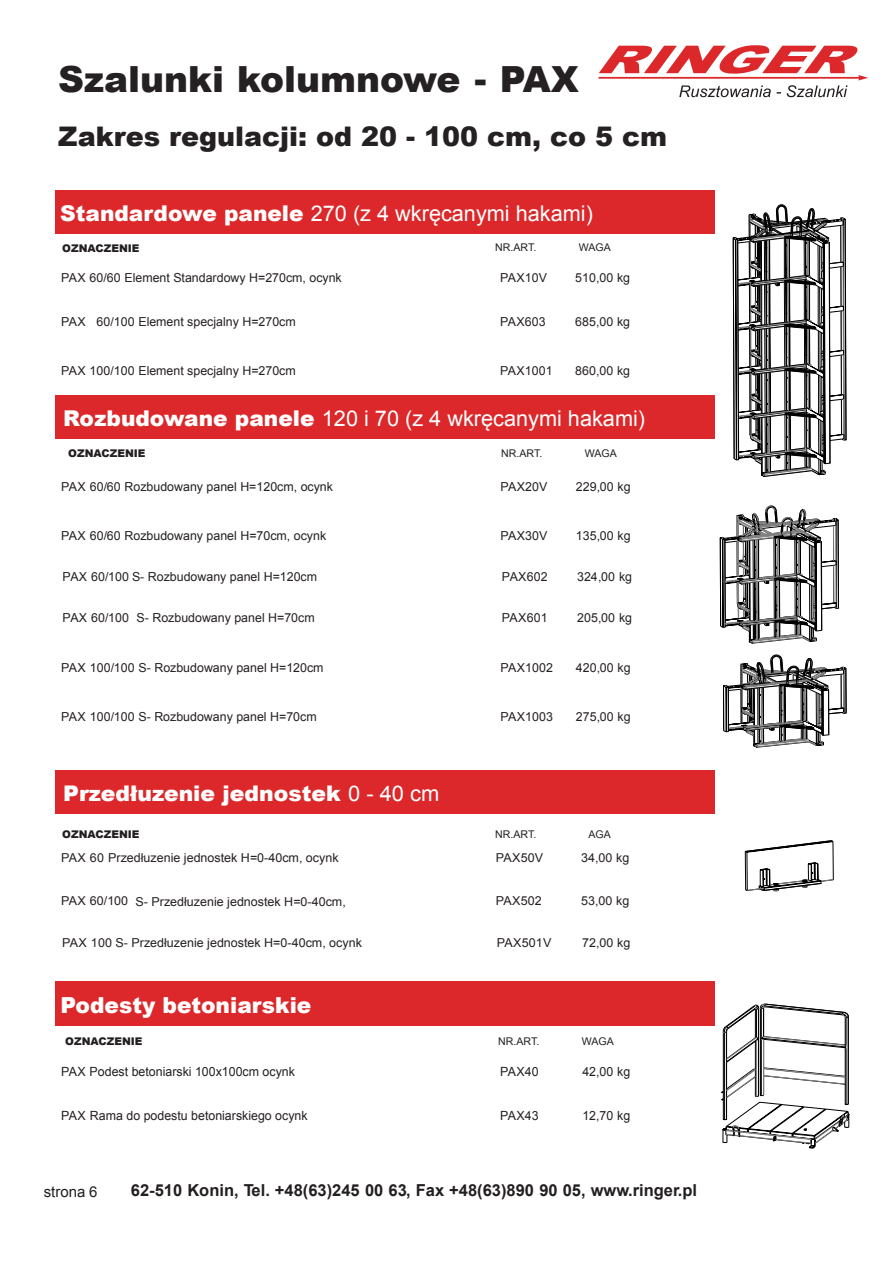
<style>
.page{position:relative;width:893px;height:1263px;background:#fff}
.page>*{position:absolute;margin:0;border:0;box-sizing:border-box;transform-origin:0 0}
.t1{font:900 36px "Arial";color:#252021}
.t2{font:900 27px "Arial";color:#252021}
.t3{font:900 22.2px "Arial";color:#fff}
.t4{font:21.75px "Arial";color:#fff}
.t5{font:900 21.6px "Arial";color:#fff}
.t6{font:700 16.5px "Arial";color:#231f20}
.t7{font:15px "Arial";color:#231f20}
.t8{font:12.6px "Arial";color:#252021}
.t9{font:12.45px "Arial";color:#252021}
.t10{font:12.3px "Arial";color:#252021}
.t11{font:10.65px "Arial";color:#231f20}
.t12{font:900 10.65px "Arial";color:#231f20}
.s1{font-weight:900}
.s2{font-weight:400}
</style>
<div class="page">
<div style="left:55px;top:190px;width:659px;height:44px;background:#dc282a"></div>
<div style="left:55px;top:396px;width:659px;height:43px;background:#dc282a"></div>
<div style="left:55px;top:770px;width:659px;height:44px;background:#dc282a"></div>
<div style="left:55px;top:981px;width:659px;height:45px;background:#dc282a"></div>
<svg style="left:733px;top:204px;width:113px;height:273px"></svg>
<svg style="left:720px;top:506px;width:119px;height:138px"></svg>
<svg style="left:723px;top:655px;width:124px;height:93px"></svg>
<svg style="left:721px;top:1004px;width:129px;height:144px"></svg>
<svg style="left:745px;top:840px;width:89px;height:51px"></svg>
<svg style="left:599px;top:45px;width:269px;height:52px"></svg>
<h1 class="t1" style="left:58px;top:53px;width:522px">Szalunki kolumnowe - PAX</h1>
<h2 class="t2" style="left:58px;top:116px;width:611px">Zakres regulacji: od 20 - 100 cm, co 5 cm</h2>
<h3 class="t4" style="left:60px;top:199px;width:534px"><span class="s1">Standardowe panele</span> 270 (z 4 wkręcanymi hakami)</h3>
<p class="t12" style="left:62px;top:240px;width:79px">OZNACZENIE</p>
<p class="t11" style="left:495px;top:241px;width:43px">NR.ART.</p>
<p class="t11" style="left:579px;top:241px;width:33px">WAGA</p>
<p class="t9" style="left:61px;top:270px;width:282px">PAX 60/60 Element Standardowy H=270cm, ocynk</p>
<p class="t9" style="left:500px;top:270px;width:49px">PAX10V</p>
<p class="t9" style="left:575px;top:270px;width:56px">510,00 kg</p>
<p class="t9" style="left:61px;top:314px;width:236px">PAX 60/100 Element specjalny H=270cm</p>
<p class="t9" style="left:500px;top:314px;width:47px">PAX603</p>
<p class="t9" style="left:575px;top:314px;width:56px">685,00 kg</p>
<p class="t9" style="left:61px;top:362px;width:236px">PAX 100/100 Element specjalny H=270cm</p>
<p class="t9" style="left:500px;top:362px;width:54px">PAX1001</p>
<p class="t9" style="left:575px;top:362px;width:56px">860,00 kg</p>
<h3 class="t4" style="left:63px;top:404px;width:583px"><span class="s1">Rozbudowane panele</span> 120 i 70 (z 4 wkręcanymi hakami)</h3>
<p class="t12" style="left:68px;top:446px;width:79px">OZNACZENIE</p>
<p class="t11" style="left:501px;top:446px;width:43px">NR.ART.</p>
<p class="t11" style="left:585px;top:446px;width:33px">WAGA</p>
<p class="t9" style="left:61px;top:478px;width:273px">PAX 60/60 Rozbudowany panel H=120cm, ocynk</p>
<p class="t9" style="left:500px;top:478px;width:49px">PAX20V</p>
<p class="t9" style="left:576px;top:478px;width:56px">229,00 kg</p>
<p class="t9" style="left:61px;top:527px;width:267px">PAX 60/60 Rozbudowany panel H=70cm, ocynk</p>
<p class="t9" style="left:500px;top:527px;width:49px">PAX30V</p>
<p class="t9" style="left:576px;top:527px;width:56px">135,00 kg</p>
<p class="t9" style="left:63px;top:568px;width:256px">PAX 60/100 S- Rozbudowany panel H=120cm</p>
<p class="t9" style="left:502px;top:568px;width:47px">PAX602</p>
<p class="t9" style="left:577px;top:568px;width:56px">324,00 kg</p>
<p class="t9" style="left:63px;top:610px;width:254px">PAX 60/100 S- Rozbudowany panel H=70cm</p>
<p class="t9" style="left:502px;top:610px;width:47px">PAX601</p>
<p class="t9" style="left:577px;top:610px;width:56px">205,00 kg</p>
<p class="t9" style="left:61px;top:659px;width:264px">PAX 100/100 S- Rozbudowany panel H=120cm</p>
<p class="t9" style="left:500px;top:659px;width:54px">PAX1002</p>
<p class="t9" style="left:576px;top:659px;width:56px">420,00 kg</p>
<p class="t9" style="left:61px;top:709px;width:257px">PAX 100/100 S- Rozbudowany panel H=70cm</p>
<p class="t9" style="left:500px;top:709px;width:54px">PAX1003</p>
<p class="t9" style="left:576px;top:709px;width:56px">275,00 kg</p>
<h3 class="t5" style="left:63px;top:777px;width:378px">Przedłuzenie jednostek <span class="s2">0 - 40 cm</span></h3>
<p class="t12" style="left:62px;top:827px;width:79px">OZNACZENIE</p>
<p class="t11" style="left:495px;top:827px;width:43px">NR.ART.</p>
<p class="t11" style="left:588px;top:827px;width:24px">AGA</p>
<p class="t10" style="left:61px;top:850px;width:279px">PAX 60 Przedłuzenie jednostek H=0-40cm, ocynk</p>
<p class="t10" style="left:496px;top:849px;width:49px">PAX50V</p>
<p class="t10" style="left:581px;top:849px;width:50px">34,00 kg</p>
<p class="t10" style="left:61px;top:893px;width:286px">PAX 60/100 S- Przedłuzenie jednostek H=0-40cm,</p>
<p class="t10" style="left:496px;top:893px;width:48px">PAX502</p>
<p class="t10" style="left:581px;top:893px;width:50px">53,00 kg</p>
<p class="t10" style="left:62px;top:935px;width:301px">PAX 100 S- Przedłuzenie jednostek H=0-40cm, ocynk</p>
<p class="t10" style="left:497px;top:935px;width:56px">PAX501V</p>
<p class="t10" style="left:582px;top:935px;width:50px">72,00 kg</p>
<h3 class="t3" style="left:61px;top:988px;width:252px">Podesty betoniarskie</h3>
<p class="t12" style="left:65px;top:1034px;width:79px">OZNACZENIE</p>
<p class="t11" style="left:498px;top:1034px;width:43px">NR.ART.</p>
<p class="t11" style="left:582px;top:1034px;width:33px">WAGA</p>
<p class="t8" style="left:61px;top:1063px;width:235px">PAX Podest betoniarski 100x100cm ocynk</p>
<p class="t8" style="left:500px;top:1063px;width:40px">PAX40</p>
<p class="t8" style="left:582px;top:1063px;width:49px">42,00 kg</p>
<p class="t8" style="left:61px;top:1107px;width:248px">PAX Rama do podestu betoniarskiego ocynk</p>
<p class="t8" style="left:500px;top:1108px;width:40px">PAX43</p>
<p class="t8" style="left:582px;top:1108px;width:49px">12,70 kg</p>
<p class="t7" style="left:44px;top:1182px;width:55px">strona 6</p>
<h3 class="t6" style="left:131px;top:1179px;width:568px">62-510 Konin, Tel. +48(63)245 00 63, Fax +48(63)890 90 05, www.ringer.pl</h3>
</div>
